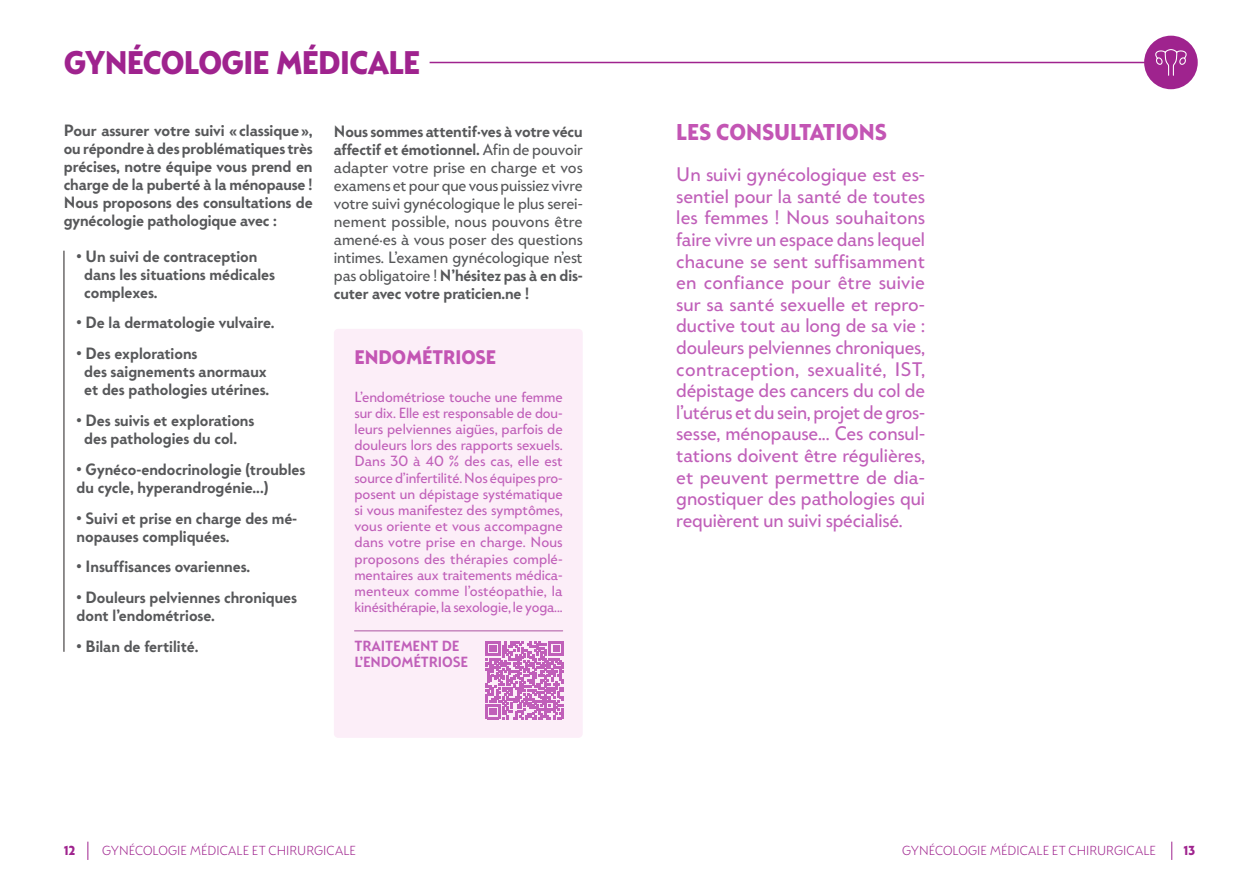
<style>
.page{position:relative;width:1259px;height:893px;background:#fff}
.page>*{position:absolute;margin:0;border:0;box-sizing:border-box;transform-origin:0 0}
.TITRE_2{font:700 30px "Mack";letter-spacing:-.025em;color:#9f238e}
.t1{font:700 21px "Mack";color:#c355b4}
.t2{font:18px/21.6px "Mack";letter-spacing:-.005em;color:#c05fb9;text-align:justify}
.t3{font:700 18px "Mack";color:#c355b4}
.t4{font:600 15px/18px "Mack";color:#57585a}
.t5{font:15px/18px "Mack";letter-spacing:-.005em;color:#57585a;text-align:justify}
.t6{font:13.5px/16.2px "Mack";letter-spacing:-.01em;color:#c05fb9;text-align:justify}
.t7{font:600 13.5px/16.2px "Mack";letter-spacing:-.01em;color:#c05fb9}
.t8{font:300 12px "Mack";color:#9f238e}
.t9{font:700 12px "Mack";color:#9f238e}
.s1{font-weight:600}
</style>
<div class="page">
<svg style="left:1171px;top:842px;width:1px;height:18px"></svg>
<svg style="left:87px;top:842px;width:1px;height:18px"></svg>
<hr style="left:429px;top:62px;width:766px;height:1px;background:#9f238e">
<hr style="left:64px;top:251px;width:1px;height:401px;background:#231f20">
<div style="left:1144px;top:36px;width:53px;height:53px;background:#9f238e;border-radius:50%"></div>
<svg style="left:1155px;top:49px;width:32px;height:27px"></svg>
<div style="left:334px;top:329px;width:249px;height:409px;background:#fceef8;border-radius:4px"></div>
<svg style="left:485px;top:641px;width:78px;height:78px"></svg>
<hr style="left:354px;top:630px;width:209px;height:1px;background:#ac54a1">
<p class="TITRE_2" style="left:64px;top:43px;width:358px">GYNÉCOLOGIE MÉDICALE</p>
<p class="t4" style="left:64px;top:122px;width:250px;text-align:justify">Pour assurer votre suivi «classique», ou répondre à des problématiques très précises, notre équipe vous prend en charge de la puberté à la ménopause !<br>Nous proposons des consultations de gynécologie pathologique avec :</p>
<p class="t4" style="left:84px;top:247px;width:192px;text-indent:-8px">• Un suivi de contraception dans les situations médicales complexes.</p>
<p class="t4" style="left:77px;top:314px;width:200px">• De la dermatologie vulvaire.</p>
<p class="t4" style="left:84px;top:345px;width:187px;text-indent:-8px">• Des explorations<br>des saignements anormaux et des pathologies utérines.</p>
<p class="t4" style="left:84px;top:412px;width:172px;text-indent:-8px">• Des suivis et explorations des pathologies du col.</p>
<p class="t4" style="left:77px;top:460px;width:230px">• Gynéco-endocrinologie (troubles du cycle, hyperandrogénie...)</p>
<p class="t4" style="left:77px;top:509px;width:222px">• Suivi et prise en charge des mé&shy;nopauses compliquées.</p>
<p class="t4" style="left:77px;top:558px;width:175px">• Insuffisances ovariennes.</p>
<p class="t4" style="left:77px;top:589px;width:222px">• Douleurs pelviennes chroniques dont l’endométriose.</p>
<p class="t4" style="left:77px;top:637px;width:123px">• Bilan de fertilité.</p>
<p class="t5" style="left:334px;top:123px;width:250px"><span class="s1">Nous sommes attentif·ves à votre vécu affectif et émotionnel.</span> Afin de pouvoir adapter votre prise en charge et vos examens et pour que vous puissiez vivre votre suivi gynécologique le plus serei&shy;nement possible, nous pouvons être amené·es à vous poser des questions intimes. L’examen gynécologique n’est pas obligatoire ! <span class="s1">N’hésitez pas à en dis&shy;cuter avec votre praticien.ne !</span></p>
<p class="t1" style="left:676px;top:118px;width:212px">LES CONSULTATIONS</p>
<p class="t2" style="left:676px;top:164px;width:250px">Un suivi gynécologique est es&shy;sentiel pour la santé de toutes les femmes ! Nous souhaitons faire vivre un espace dans lequel chacune se sent suffisamment en confiance pour être suivie sur sa santé sexuelle et repro&shy;ductive tout au long de sa vie : douleurs pelviennes chroniques, contraception, sexualité, IST, dépistage des cancers du col de l’utérus et du sein, projet de gros&shy;sesse, ménopause... Ces consul&shy;tations doivent être régulières, et peuvent permettre de dia&shy;gnostiquer des pathologies qui requièrent un suivi spécialisé.</p>
<p class="t3" style="left:354px;top:345px;width:143px">ENDOMÉTRIOSE</p>
<p class="t6" style="left:354px;top:389px;width:210px">L’endométriose touche une femme sur dix. Elle est responsable de dou&shy;leurs pelviennes aigües, parfois de douleurs lors des rapports sexuels.<br>Dans 30 à 40 % des cas, elle est source d’infertilité. Nos équipes pro&shy;posent un dépistage systématique si vous manifestez des symptômes, vous oriente et vous accompagne dans votre prise en charge. Nous proposons des thérapies complé&shy;mentaires aux traitements médica&shy;menteux comme l’ostéopathie, la kinésithérapie, la sexologie, le yoga...</p>
<p class="t7" style="left:354px;top:638px;width:115px">TRAITEMENT DE<br>L’ENDOMÉTRIOSE</p>
<p class="t9" style="left:64px;top:843px;width:13px">12</p>
<p class="t8" style="left:102px;top:843px;width:255px">GYNÉCOLOGIE MÉDICALE ET CHIRURGICALE</p>
<p class="t8" style="left:902px;top:843px;width:255px">GYNÉCOLOGIE MÉDICALE ET CHIRURGICALE</p>
<p class="t9" style="left:1183px;top:843px;width:13px">13</p>
</div>
